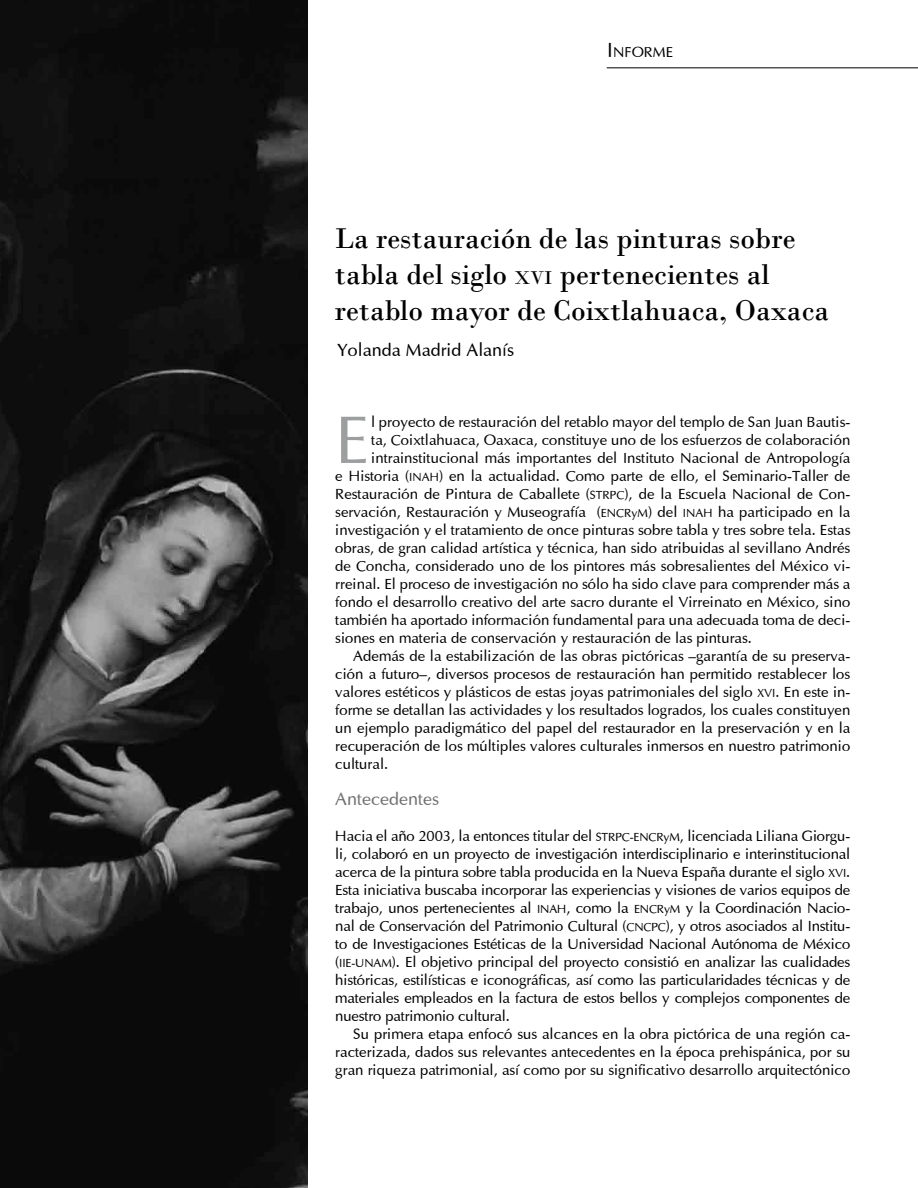
<style>
.page{position:relative;width:918px;height:1188px;background:#fff}
.page>*{position:absolute;margin:0;border:0;box-sizing:border-box;transform-origin:0 0}
.t1{font:67.95px "Optima";color:#9c9e9f}
.t2{font:30px/36px "Bodoni";color:#000}
.t3{font:18px "Optima";color:#000}
.t4{font:18px "Optima";color:#707172}
.t5{font:15px/18px "Optima";color:#000;text-align:justify}
.t6{font:14.7px "Optima";color:#000}
.s1{font-size:21px}
.s2{font-size:19.5px}
.s3{font-size:12px}
</style>
<div class="page">
<hr style="left:607px;top:68px;width:311px;height:1px;background:#000">
<img style="left:0;top:0;width:307px;height:1188px">
<p class="t6" style="left:607px;top:43px;width:67px"><span class="s1">I</span>NFORME</p>
<h2 class="t2" style="left:335px;top:220px;width:496px">La restauración de las pinturas sobre tabla del siglo <span class="s2">XVI</span> pertenecientes al retablo mayor de Coixtlahuaca, Oaxaca</h2>
<p class="t3" style="left:337px;top:338px;width:179px">Yolanda Madrid Alanís</p>
<h1 class="t1" style="left:335px;top:399px;width:35px">E</h1>
<p class="t5" style="left:371px;top:413px;width:481px">l proyecto de restauración del retablo mayor del templo de San Juan Bautis-</p>
<p class="t5" style="left:371px;top:431px;width:481px">ta, Coixtlahuaca, Oaxaca, constituye uno de los esfuerzos de colaboración</p>
<p class="t5" style="left:371px;top:449px;width:481px">intrainstitucional más importantes del Instituto Nacional de Antropología</p>
<p class="t5" style="left:335px;top:467px;width:517px">e Historia (<span class="s3">INAH</span>) en la actualidad. Como parte de ello, el Seminario-Taller de</p>
<p class="t5" style="left:335px;top:485px;width:517px">Restauración de Pintura de Caballete (<span class="s3">STRPC</span>), de la Escuela Nacional de Con-</p>
<p class="t5" style="left:335px;top:503px;width:517px">servación, Restauración y Museografía (<span class="s3">ENCRyM</span>) del <span class="s3">INAH</span> ha participado en la</p>
<p class="t5" style="left:335px;top:521px;width:517px">investigación y el tratamiento de once pinturas sobre tabla y tres sobre tela. Estas</p>
<p class="t5" style="left:335px;top:539px;width:517px">obras, de gran calidad artística y técnica, han sido atribuidas al sevillano Andrés</p>
<p class="t5" style="left:335px;top:557px;width:517px">de Concha, considerado uno de los pintores más sobresalientes del México vi-</p>
<p class="t5" style="left:335px;top:575px;width:517px">rreinal. El proceso de investigación no sólo ha sido clave para comprender más a</p>
<p class="t5" style="left:335px;top:593px;width:517px">fondo el desarrollo creativo del arte sacro durante el Virreinato en México, sino</p>
<p class="t5" style="left:335px;top:611px;width:517px">también ha aportado información fundamental para una adecuada toma de deci-</p>
<p class="t5" style="left:335px;top:629px;width:418px">siones en materia de conservación y restauración de las pinturas.</p>
<p class="t5" style="left:353px;top:647px;width:499px">Además de la estabilización de las obras pictóricas –garantía de su preserva-</p>
<p class="t5" style="left:335px;top:665px;width:517px">ción a futuro–, diversos procesos de restauración han permitido restablecer los</p>
<p class="t5" style="left:335px;top:683px;width:517px">valores estéticos y plásticos de estas joyas patrimoniales del siglo <span class="s3">XVI</span>. En este in-</p>
<p class="t5" style="left:335px;top:701px;width:517px">forme se detallan las actividades y los resultados logrados, los cuales constituyen</p>
<p class="t5" style="left:335px;top:719px;width:517px">un ejemplo paradigmático del papel del restaurador en la preservación y en la</p>
<p class="t5" style="left:335px;top:737px;width:517px">recuperación de los múltiples valores culturales inmersos en nuestro patrimonio</p>
<p class="t5" style="left:335px;top:755px;width:54px">cultural.</p>
<p class="t4" style="left:335px;top:788px;width:105px">Antecedentes</p>
<p class="t5" style="left:335px;top:827px;width:517px">Hacia el año 2003, la entonces titular del <span class="s3">STRPC-ENCRyM</span>, licenciada Liliana Giorgu&shy;li, colaboró en un proyecto de investigación interdisciplinario e interinstitucional acerca de la pintura sobre tabla producida en la Nueva España durante el siglo <span class="s3">XVI</span>.<br>Esta iniciativa buscaba incorporar las experiencias y visiones de varios equipos de trabajo, unos pertenecientes al <span class="s3">INAH</span>, como la <span class="s3">ENCRyM</span> y la Coordinación Nacio&shy;nal de Conservación del Patrimonio Cultural (<span class="s3">CNCPC</span>), y otros asociados al Institu&shy;to de Investigaciones Estéticas de la Universidad Nacional Autónoma de México (<span class="s3">IIE-UNAM</span>). El objetivo principal del proyecto consistió en analizar las cualidades históricas, estilísticas e iconográficas, así como las particularidades técnicas y de materiales empleados en la factura de estos bellos y complejos componentes de nuestro patrimonio cultural.</p>
<p class="t5" style="left:335px;top:1025px;width:517px;text-indent:18px">Su primera etapa enfocó sus alcances en la obra pictórica de una región ca&shy;racterizada, dados sus relevantes antecedentes en la época prehispánica, por su gran riqueza patrimonial, así como por su significativo desarrollo arquitectónico</p>
</div>
